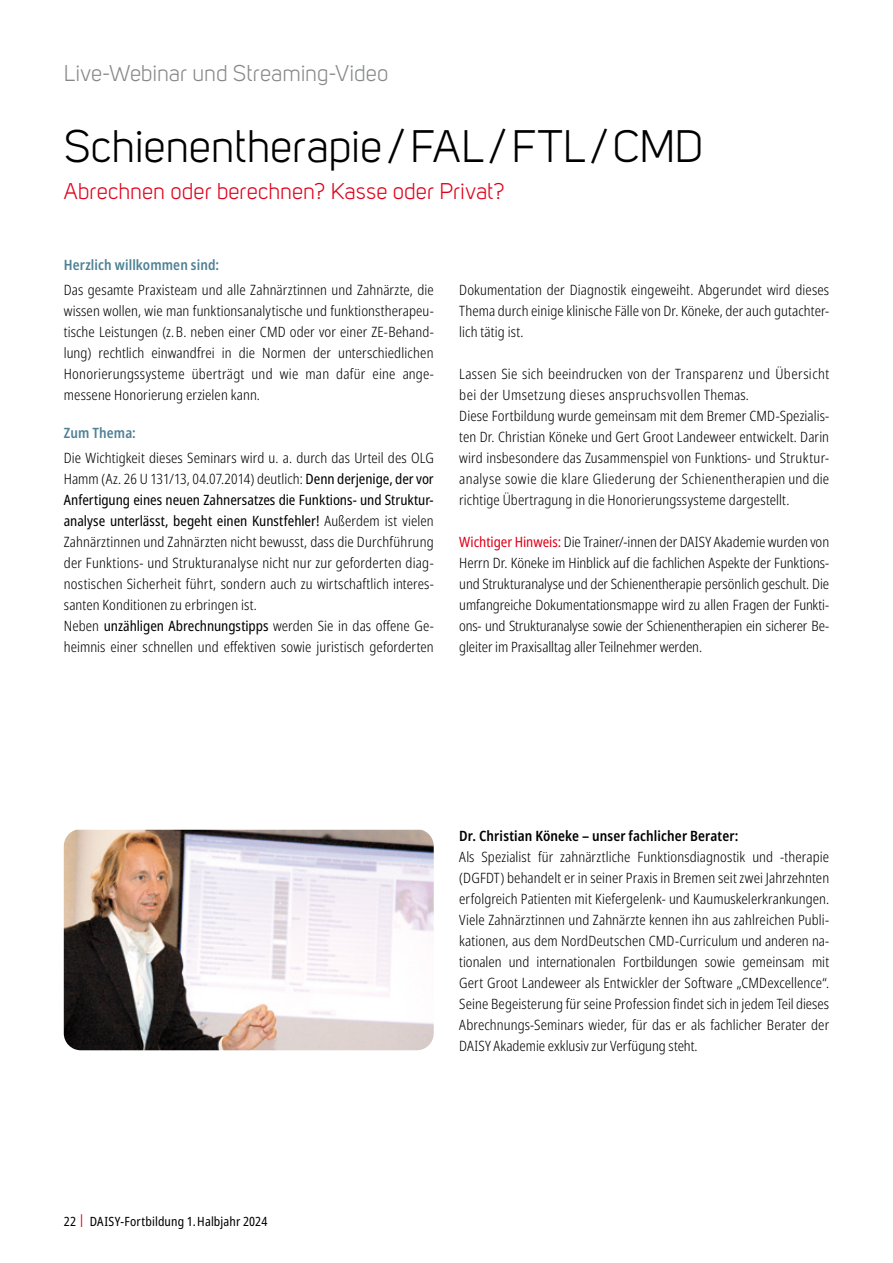
<style>
.page{position:relative;width:893px;height:1263px;background:#fff}
.page>*{position:absolute;margin:0;border:0;box-sizing:border-box;transform-origin:0 0}
.t1{font:45px "Uni Sans Book";letter-spacing:-.005em;color:#000}
.t2{font:22.5px "Uni Sans Book";letter-spacing:.005em;color:#e2001a}
.t3{font:22.5px "Uni Sans Book";color:#87888a}
.t4{font:300 condensed 14.25px/21px "Noto Sans";letter-spacing:.01em;color:#000;text-align:justify}
.t5{font:600 condensed 14.25px "Noto Sans";letter-spacing:.01em;color:#000}
.t6{font:600 condensed 14.25px "Noto Sans";letter-spacing:.01em;color:#4f8196}
.t7{font:condensed 12.75px "Noto Sans";letter-spacing:.01em;color:#000}
.s1{font-weight:400}
.s2{font-weight:400;color:#e2001a}
.s3{color:#e2001a}
</style>
<div class="page">
<img style="left:64px;top:830px;width:370px;height:220px">
<h2 class="t3" style="left:64px;top:60px;width:326px">Live-Webinar und Streaming-Video</h2>
<h1 class="t1" style="left:64px;top:120px;width:640px">Schienentherapie /FAL /FTL /CMD</h1>
<h2 class="t2" style="left:64px;top:178px;width:442px">Abrechnen oder berechnen? Kasse oder Privat?</h2>
<p class="t6" style="left:64px;top:254px;width:157px">Herzlich willkommen sind:</p>
<p class="t4" style="left:64px;top:279px;width:371px">Das gesamte Praxisteam und alle Zahnärztinnen und Zahnärzte, die wissen wollen, wie man funktionsanalytische und funktionstherapeu&shy;tische Leistungen (z.B. neben einer CMD oder vor einer ZE-Behand&shy;lung) rechtlich einwandfrei in die Normen der unterschiedlichen Honorierungssysteme überträgt und wie man dafür eine ange&shy;messene Honorierung erzielen kann.</p>
<p class="t6" style="left:64px;top:422px;width:74px">Zum Thema:</p>
<p class="t4" style="left:64px;top:447px;width:371px;text-align:left">Die Wichtigkeit dieses Seminars wird u. a. durch das Urteil des OLG Hamm (Az. 26 U 131/13, 04.07.2014) deutlich: <span class="s1">Denn derjenige, der vor Anfertigung eines neuen Zahnersatzes die Funktions- und Struktur&shy;analyse unterlässt, begeht einen Kunstfehler!</span> Außerdem ist vielen Zahnärztinnen und Zahnärzten nicht bewusst, dass die Durchführung der Funktions- und Strukturanalyse nicht nur zur geforderten diag&shy;nostischen Sicherheit führt, sondern auch zu wirtschaftlich interes&shy;santen Konditionen zu erbringen ist.<br>Neben <span class="s1">unzähligen Abrechnungstipps</span> werden Sie in das offene Ge&shy;heimnis einer schnellen und effektiven sowie juristisch geforderten</p>
<p class="t4" style="left:459px;top:279px;width:371px">Dokumentation der Diagnostik eingeweiht. Abgerundet wird dieses Thema durch einige klinische Fälle von Dr. Köneke, der auch gutachter&shy;lich tätig ist.</p>
<p class="t4" style="left:459px;top:363px;width:371px;text-align:left">Lassen Sie sich beeindrucken von der Transparenz und Übersicht bei der Umsetzung dieses anspruchsvollen Themas.<br>Diese Fortbildung wurde gemeinsam mit dem Bremer CMD-Spezialis&shy;ten Dr. Christian Köneke und Gert Groot Landeweer entwickelt. Darin wird insbesondere das Zusammenspiel von Funktions- und Struktur&shy;analyse sowie die klare Gliederung der Schienentherapien und die richtige Übertragung in die Honorierungssysteme dargestellt.</p>
<p class="t4" style="left:459px;top:531px;width:371px"><span class="s2">Wichtiger Hinweis:</span> Die Trainer/-innen der DAISY Akademie wurden von Herrn Dr. Köneke im Hinblick auf die fachlichen Aspekte der Funktions&shy;und Strukturanalyse und der Schienentherapie persönlich geschult. Die umfangreiche Dokumentationsmappe wird zu allen Fragen der Funkti&shy;ons- und Strukturanalyse sowie der Schienentherapien ein sicherer Be&shy;gleiter im Praxisalltag aller Teilnehmer werden.</p>
<p class="t7" style="left:64px;top:1212px;width:205px">22 <span class="s3">|</span> DAISY-Fortbildung 1.Halbjahr 2024</p>
<p class="t5" style="left:459px;top:826px;width:281px">Dr. Christian Köneke – unser fachlicher Berater:</p>
<p class="t4" style="left:459px;top:846px;width:371px">Als Spezialist für zahnärztliche Funktionsdiagnostik und -therapie (DGFDT) behandelt er in seiner Praxis in Bremen seit zwei Jahrzehnten erfolgreich Patienten mit Kiefergelenk- und Kaumuskelerkrankungen.<br>Viele Zahnärztinnen und Zahnärzte kennen ihn aus zahlreichen Publi&shy;kationen, aus dem NordDeutschen CMD-Curriculum und anderen na&shy;tionalen und internationalen Fortbildungen sowie gemeinsam mit Gert Groot Landeweer als Entwickler der Software „CMDexcellence“.<br>Seine Begeisterung für seine Profession findet sich in jedem Teil dieses Abrechnungs-Seminars wieder, für das er als fachlicher Berater der DAISY Akademie exklusiv zur Verfügung steht.</p>
</div>
